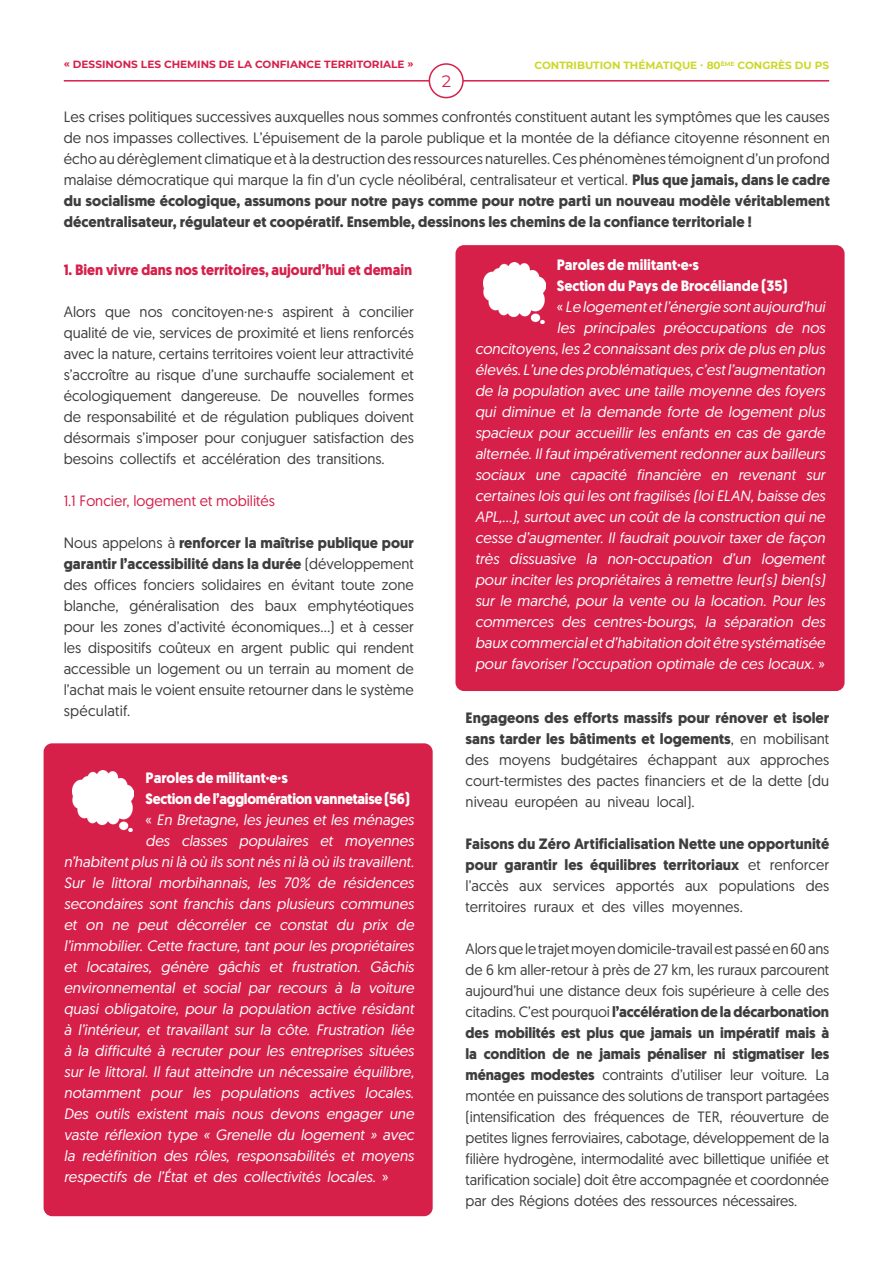
<style>
.page{position:relative;width:893px;height:1263px;background:#fff}
.page>*{position:absolute;margin:0;border:0;box-sizing:border-box;transform-origin:0 0}
.t1{font:16.5px "Montserrat";color:#d6204a}
.t2{font:15px/21px "Geomanist";color:#3e3e3f;text-align:justify}
.t3{font:italic 15px "Geomanist";color:#fff}
.t4{font:700 15px "Geomanist";color:#fff;scale:.96 1}
.t5{font:700 15px "Geomanist";color:#d6204a;scale:.95 1}
.t6{font:700 15px "Geomanist";letter-spacing:-.02em;color:#fff;scale:.95 1}
.t7{font:15px "Geomanist";color:#d6204a}
.t8{font:700 10.5px "Montserrat";color:#d6204a}
.t9{font:700 10.5px "Montserrat";color:#ccd829}
.s1{font-weight:700}
.s2{font-style:normal}
</style>
<div class="page">
<hr style="left:64px;top:80px;width:765px;height:2px;background:#d6204a">
<div style="left:429px;top:64px;width:34px;height:34px;background:#fff;border-radius:50%"></div>
<div style="left:429px;top:63px;width:35px;height:35px;border:2px solid #d6204a;border-radius:50%"></div>
<div style="left:44px;top:743px;width:389px;height:473px;background:#d6204a;border-radius:9px"></div>
<img style="left:72px;top:770px;width:62px;height:61px">
<div style="left:455px;top:245px;width:390px;height:446px;background:#d6204a;border-radius:9px"></div>
<img style="left:483px;top:263px;width:62px;height:61px">
<p class="t8" style="left:64px;top:57px;width:351px">« DESSINONS LES CHEMINS DE LA CONFIANCE TERRITORIALE »</p>
<p class="t9" style="left:534px;top:57px;width:296px">CONTRIBUTION THÉMATIQUE · 80<sup>ÈME</sup> CONGRÈS DU PS</p>
<p class="t1" style="left:442px;top:70px;width:11px">2</p>
<p class="t2" style="left:64px;top:106px;width:768px">Les crises politiques successives auxquelles nous sommes confrontés constituent autant les symptômes que les causes de nos impasses collectives. L’épuisement de la parole publique et la montée de la défiance citoyenne résonnent en écho au dérèglement climatique et à la destruction des ressources naturelles. Ces phénomènes témoignent d’un profond malaise démocratique qui marque la fin d’un cycle néolibéral, centralisateur et vertical. <span class="s1">Plus que jamais, dans le cadre du socialisme écologique, assumons pour notre pays comme pour notre parti un nouveau modèle véritablement décentralisateur, régulateur et coopératif. Ensemble, dessinons les chemins de la confiance territoriale !</span></p>
<p class="t5" style="left:64px;top:260px;width:368px">1. Bien vivre dans nos territoires, aujourd’hui et demain</p>
<p class="t2" style="left:64px;top:301px;width:352px">Alors que nos concitoyen·ne·s aspirent à concilier qualité de vie, services de proximité et liens renforcés avec la nature, certains territoires voient leur attractivité s’accroître au risque d’une surchauffe socialement et écologiquement dangereuse. De nouvelles formes de responsabilité et de régulation publiques doivent désormais s’imposer pour conjuguer satisfaction des besoins collectifs et accélération des transitions.</p>
<p class="t7" style="left:64px;top:491px;width:213px">1.1 Foncier, logement et mobilités</p>
<p class="t2" style="left:64px;top:532px;width:352px">Nous appelons à <span class="s1">renforcer la maîtrise publique pour garantir l’accessibilité dans la durée</span> (développement des offices fonciers solidaires en évitant toute zone blanche, généralisation des baux emphytéotiques pour les zones d’activité économiques…) et à cesser les dispositifs coûteux en argent public qui rendent accessible un logement ou un terrain au moment de l’achat mais le voient ensuite retourner dans le système spéculatif.</p>
<p class="t4" style="left:557px;top:254px;width:150px">Paroles de militant·e·s</p>
<p class="t4" style="left:557px;top:275px;width:242px">Section du Pays de Brocéliande (35)</p>
<p class="t3" style="left:557px;top:297px;width:270px"><span class="s2">«</span> Le logement et l’énergie sont aujourd’hui</p>
<p class="t3" style="left:557px;top:318px;width:270px">les principales préoccupations de nos</p>
<p class="t3" style="left:475px;top:339px;width:352px">concitoyens, les 2 connaissant des prix de plus en plus</p>
<p class="t3" style="left:475px;top:360px;width:352px">élevés. L’une des problématiques, c’est l’augmentation</p>
<p class="t3" style="left:475px;top:381px;width:352px">de la population avec une taille moyenne des foyers</p>
<p class="t3" style="left:475px;top:402px;width:352px">qui diminue et la demande forte de logement plus</p>
<p class="t3" style="left:475px;top:423px;width:352px">spacieux pour accueillir les enfants en cas de garde</p>
<p class="t3" style="left:475px;top:444px;width:352px">alternée. Il faut impérativement redonner aux bailleurs</p>
<p class="t3" style="left:475px;top:465px;width:352px">sociaux une capacité financière en revenant sur</p>
<p class="t3" style="left:475px;top:486px;width:352px">certaines lois qui les ont fragilisés (loi ELAN, baisse des</p>
<p class="t3" style="left:475px;top:507px;width:352px">APL,...), surtout avec un coût de la construction qui ne</p>
<p class="t3" style="left:475px;top:528px;width:352px">cesse d’augmenter. Il faudrait pouvoir taxer de façon</p>
<p class="t3" style="left:475px;top:549px;width:352px">très dissuasive la non-occupation d’un logement</p>
<p class="t3" style="left:475px;top:570px;width:352px">pour inciter les propriétaires à remettre leur(s) bien(s)</p>
<p class="t3" style="left:475px;top:591px;width:352px">sur le marché, pour la vente ou la location. Pour les</p>
<p class="t3" style="left:475px;top:612px;width:352px">commerces des centres-bourgs, la séparation des</p>
<p class="t3" style="left:475px;top:633px;width:352px">baux commercial et d’habitation doit être systématisée</p>
<p class="t3" style="left:475px;top:654px;width:352px">pour favoriser l’occupation optimale de ces locaux. <span class="s2">»</span></p>
<p class="t2" style="left:466px;top:707px;width:365px"><span class="s1">Engageons des efforts massifs pour rénover et isoler sans tarder les bâtiments et logements</span>, en mobilisant des moyens budgétaires échappant aux approches court-termistes des pactes financiers et de la dette (du niveau européen au niveau local).</p>
<p class="t2" style="left:466px;top:833px;width:365px"><span class="s1">Faisons du Zéro Artificialisation Nette une opportunité pour garantir les équilibres territoriaux</span> et renforcer l’accès aux services apportés aux populations des territoires ruraux et des villes moyennes.</p>
<p class="t2" style="left:466px;top:938px;width:365px">Alors que le trajet moyen domicile-travail est passé en 60 ans de 6 km aller-retour à près de 27 km, les ruraux parcourent aujourd’hui une distance deux fois supérieure à celle des citadins. C’est pourquoi <span class="s1">l’accélération de la décarbonation des mobilités est plus que jamais un impératif mais à la condition de ne jamais pénaliser ni stigmatiser les ménages modestes</span> contraints d’utiliser leur voiture. La montée en puissance des solutions de transport partagées (intensification des fréquences de TER, réouverture de petites lignes ferroviaires, cabotage, développement de la filière hydrogène, intermodalité avec billettique unifiée et tarification sociale) doit être accompagnée et coordonnée par des Régions dotées des ressources nécessaires.</p>
<p class="t4" style="left:146px;top:767px;width:150px">Paroles de militant·e·s</p>
<p class="t6" style="left:146px;top:788px;width:279px">Section de l’agglomération vannetaise (56)</p>
<p class="t3" style="left:146px;top:810px;width:270px"><span class="s2">«</span> En Bretagne, les jeunes et les ménages</p>
<p class="t3" style="left:146px;top:831px;width:270px">des classes populaires et moyennes</p>
<p class="t3" style="left:64px;top:852px;width:352px">n’habitent plus ni là où ils sont nés ni là où ils travaillent.</p>
<p class="t3" style="left:64px;top:873px;width:351px">Sur le littoral morbihannais, les 70% de résidences</p>
<p class="t3" style="left:64px;top:894px;width:352px">secondaires sont franchis dans plusieurs communes</p>
<p class="t3" style="left:64px;top:915px;width:352px">et on ne peut décorréler ce constat du prix de</p>
<p class="t3" style="left:64px;top:936px;width:352px">l’immobilier. Cette fracture, tant pour les propriétaires</p>
<p class="t3" style="left:64px;top:957px;width:352px">et locataires, génère gâchis et frustration. Gâchis</p>
<p class="t3" style="left:64px;top:978px;width:352px">environnemental et social par recours à la voiture</p>
<p class="t3" style="left:64px;top:999px;width:352px">quasi obligatoire, pour la population active résidant</p>
<p class="t3" style="left:64px;top:1020px;width:352px">à l’intérieur, et travaillant sur la côte. Frustration liée</p>
<p class="t3" style="left:64px;top:1041px;width:352px">à la difficulté à recruter pour les entreprises situées</p>
<p class="t3" style="left:64px;top:1062px;width:352px">sur le littoral. Il faut atteindre un nécessaire équilibre,</p>
<p class="t3" style="left:64px;top:1083px;width:352px">notamment pour les populations actives locales.</p>
<p class="t3" style="left:64px;top:1104px;width:352px">Des outils existent mais nous devons engager une</p>
<p class="t3" style="left:64px;top:1125px;width:352px">vaste réflexion type « Grenelle du logement » avec</p>
<p class="t3" style="left:64px;top:1146px;width:352px">la redéfinition des rôles, responsabilités et moyens</p>
<p class="t3" style="left:64px;top:1167px;width:326px">respectifs de l’État et des collectivités locales. <span class="s2">»</span></p>
</div>
